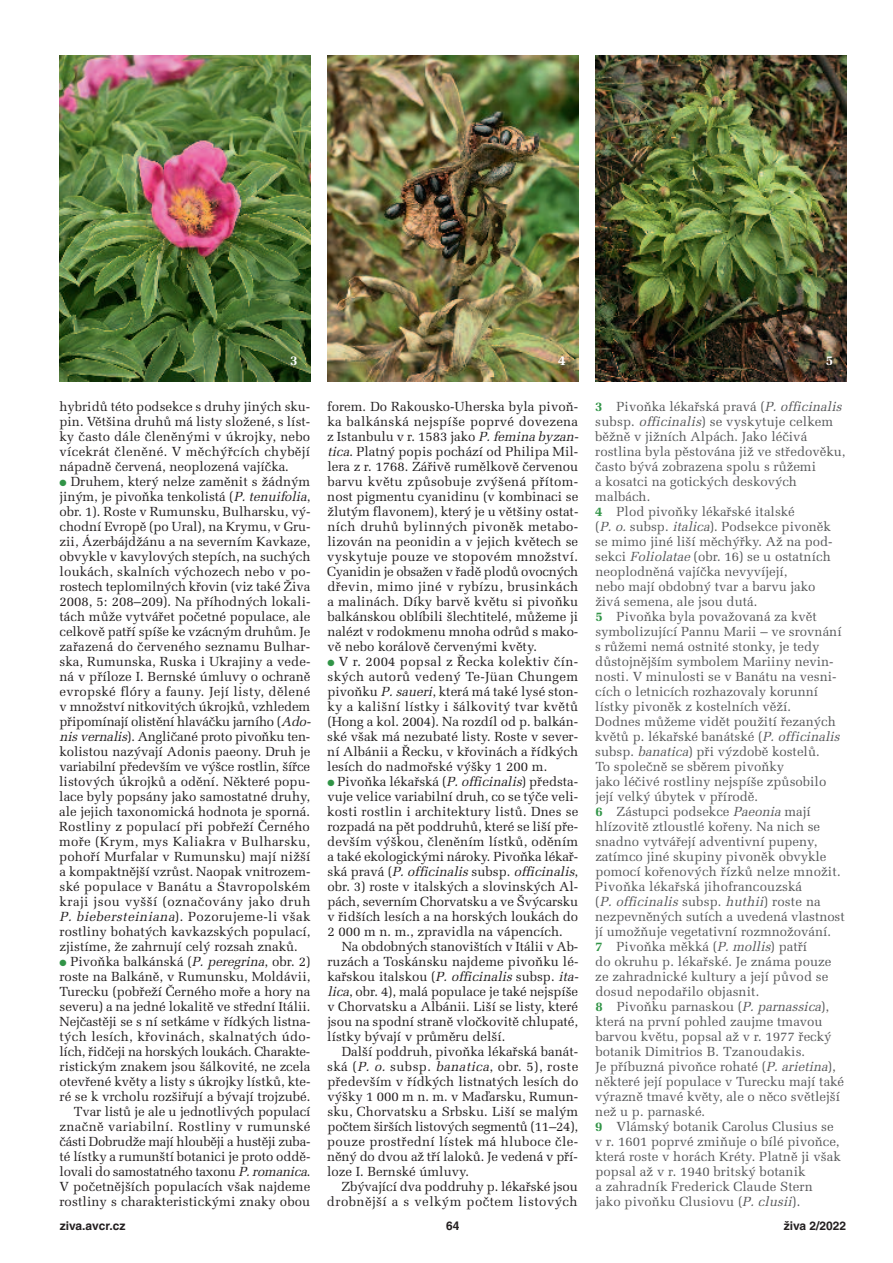
<style>
.page{position:relative;width:893px;height:1263px;background:#fff}
.page>*{position:absolute;margin:0;border:0;box-sizing:border-box;transform-origin:0 0}
.t1{font:700 13.5px "Melior CE";color:#fff}
.t2{font:13.2px/15px "Melior CE";color:#231f20;text-align:justify}
.t3{font:13.2px/15px "Melior CE";color:#57585a}
.t4{font:700 12px "Helvetica CE";color:#231f20}
.s1{color:#319447}
.s2{font-style:italic}
.s3{font-weight:700;color:#319447}
</style>
<div class="page">
<img style="left:60px;top:55px;width:250px;height:326px">
<img style="left:327px;top:55px;width:251px;height:326px">
<img style="left:595px;top:55px;width:251px;height:326px">
<p class="t1" style="left:290px;top:356px;width:9px">3</p>
<p class="t1" style="left:558px;top:356px;width:9px">4</p>
<p class="t1" style="left:826px;top:356px;width:9px">5</p>
<p class="t2" style="left:59px;top:401px;width:252px">hybridů této podsekce s druhy jiných sku&shy;pin. Většina druhů má listy složené, s líst&shy;ky často dále členěnými v úkrojky, nebo vícekrát členěné. V měchýřcích chybějí nápadně červená, neoplozená vajíčka.</p>
<p class="t2" style="left:59px;top:476px;width:255px;text-align:left"><span class="s1">●</span> Druhem, který nelze zaměnit s žádným jiným, je pivoňka tenkolistá (<span class="s2">P. tenuifolia</span>, obr. 1). Roste v Rumunsku, Bulharsku, vý - chodní Evropě (po Ural), na Krymu, v Gru&shy;zii, Ázerbájdžánu a na severním Kavkaze, obvykle v kavylových stepích, na suchých loukách, skalních výchozech nebo v po - rostech teplomilných křovin (viz také Živa 2008, 5: 208–209). Na příhodných lokali&shy;tách může vytvářet početné populace, ale celkově patří spíše ke vzácným druhům. Je zařazená do červeného seznamu Bulhar&shy;ska, Rumunska, Ruska i Ukrajiny a vede&shy;ná v příloze I. Bernské úmluvy o ochraně evropské flóry a fauny. Její listy, dělené v množství nitkovitých úkrojků, vzhledem připomínají olistění hlaváčku jarního (<span class="s2">Ado&shy;nis vernalis</span>). Angličané proto pivoňku ten&shy;kolistou nazývají Adonis paeony. Druh je variabilní především ve výšce rostlin, šířce listových úkrojků a odění. Některé popu&shy;lace byly popsány jako samostatné druhy, ale jejich taxonomická hodnota je sporná.<br>Rostliny z populací při pobřeží Černého moře (Krym, mys Kaliakra v Bulharsku, pohoří Murfalar v Rumunsku) mají nižší a kompaktnější vzrůst. Naopak vnitrozem&shy;ské populace v Banátu a Stavropolském kraji jsou vyšší (označovány jako druh <span class="s2">P. biebersteiniana</span>). Pozorujeme-li však rostliny bohatých kavkazských populací, zjistíme, že zahrnují celý rozsah znaků.</p>
<p class="t2" style="left:59px;top:956px;width:253px;text-align:right"><span class="s1">●</span> Pivoňka balkánská (<span class="s2">P. peregrina</span>, obr. 2) roste na Balkáně, v Rumunsku, Moldávii, Turecku (pobřeží Černého moře a hory na severu) a na jedné lokalitě ve střední Itálii.<br>Nejčastěji se s ní setkáme v řídkých listna&shy;tých lesích, křovinách, skalnatých údo&shy;lích, řidčeji na horských loukách. Charakte - ristickým znakem jsou šálkovité, ne zcela otevřené květy a listy s úkrojky lístků, kte&shy;ré se k vrcholu rozšiřují a bývají trojzubé.<br>Tvar listů je ale u jednotlivých populací značně variabilní. Rostliny v rumunské části Dobrudže mají hlouběji a hustěji zuba&shy;té lístky a rumunští botanici je proto oddě&shy;lovali do samostatného taxonu <span class="s2">P.romanica</span>.<br>V početnějších populacích však najdeme rostliny s charakteristickými znaky obou</p>
<p class="t2" style="left:327px;top:401px;width:255px;text-align:left">forem. Do Rakousko-Uherska byla pivoň&shy;ka balkánská nejspíše poprvé dovezena z Istanbulu v r. 1583 jako <span class="s2">P.femina byzan&shy;tica</span>. Platný popis pochází od Philipa Mil&shy;lera z r. 1768. Zářivě rumělkově červenou barvu květu způsobuje zvýšená přítom&shy;nost pigmentu cyanidinu (v kombinaci se žlutým flavonem), který je u většiny ostat&shy;ních druhů bylinných pivoněk metabo - lizován na peonidin a v jejich květech se vyskytuje pouze ve stopovém množství.<br>Cyanidin je obsažen v řadě plodů ovocných dřevin, mimo jiné v rybízu, brusinkách a malinách. Díky barvě květu si pivoňku balkánskou oblíbili šlechtitelé, můžeme ji nalézt v rodokmenu mnoha odrůd s mako&shy;vě nebo korálově červenými květy.</p>
<p class="t2" style="left:327px;top:656px;width:253px"><span class="s1">●</span> V r. 2004 popsal z Řecka kolektiv čín&shy;ských autorů vedený Te-Jüan Chungem pivoňku <span class="s2">P.saueri</span>, která má také lysé ston&shy;ky a kališní lístky i šálkovitý tvar květů (Hong a kol. 2004). Na rozdíl od p. balkán&shy;ské však má nezubaté listy. Roste v sever&shy;ní Albánii a Řecku, v křovinách a řídkých lesích do nadmořské výšky 1 200 m.</p>
<p class="t2" style="left:327px;top:776px;width:253px"><span class="s1">●</span> Pivoňka lékařská (<span class="s2">P.officinalis</span>) předsta&shy;vuje velice variabilní druh, co se týče veli&shy;kosti rostlin i architektury listů. Dnes se rozpadá na pět poddruhů, které se liší pře&shy;devším výškou, členěním lístků, oděním a také ekologickými nároky. Pivoňka lékař&shy;s k á p r a v á ( <span class="s2">P.officinalis</span> s u b s p . <span class="s2">officinalis</span>, obr. 3) roste v italských a slovinských Al - pách, severním Chorvatsku a ve Švýcarsku v řidších lesích a na horských loukách do 2 000 m n. m., zpravidla na vápencích.</p>
<p class="t2" style="left:327px;top:941px;width:255px;text-align:left;text-indent:15px">Na obdobných stanovištích v Itálii v Ab - ruzách a Toskánsku najdeme pivoňku lé - kařskou italskou (<span class="s2">P. officinalis</span>subsp. <span class="s2">ita&shy;lica</span>, obr. 4), malá populace je také nejspíše v Chorvatsku a Albánii. Liší se listy, které jsou na spodní straně vločkovitě chlupaté, lístky bývají v průměru delší.</p>
<p class="t2" style="left:327px;top:1046px;width:253px;text-indent:15px">Další poddruh, pivoňka lékařská banát&shy;ská (<span class="s2">P. o.</span> subsp. <span class="s2">banatica</span>, obr. 5), roste především v řídkých listnatých lesích do výšky 1 000 m n. m. v Maďarsku, Rumun&shy;sku, Chorvatsku a Srbsku. Liší se malým počtem širších listových segmentů (11–24), pouze prostřední lístek má hluboce čle&shy;něný do dvou až tří laloků. Je vedená v pří&shy;loze I. Bernské úmluvy.</p>
<p class="t2" style="left:327px;top:1181px;width:252px;text-align:right">Zbývající dva poddruhy p. lékařské jsou drobnější a s velkým počtem listových</p>
<p class="t3" style="left:595px;top:401px;width:252px"><span class="s3">3</span> Pivoňka lékařská pravá (<span class="s2">P. officinalis </span>subsp. <span class="s2">officinalis</span>) se vyskytuje celkem běžně v jižních Alpách. Jako léčivá rostlina byla pěstována již ve středověku, často bývá zobrazena spolu s růžemi<br>a kosatci na gotických deskových malbách.<br><span class="s3">4</span> Plod pivoňky lékařské italské<br>(<span class="s2">P. o.</span> subsp. <span class="s2">italica</span>). Podsekce pivoněk se mimo jiné liší měchýřky. Až na pod&shy;sekci <span class="s2">Foliolatae</span>(obr. 16) se u ostatních neoplodněná vajíčka nevyvíjejí,<br>nebo mají obdobný tvar a barvu jako<br>živá semena, ale jsou dutá.<br><span class="s3">5</span> Pivoňka byla považovaná za květ symbolizující Pannu Marii – ve srovnání s růžemi nemá ostnité stonky, je tedy důstojnějším symbolem Mariiny nevin&shy;nosti. V minulosti se v Banátu na vesni&shy;cích o letnicích rozhazovaly korunní lístky pivoněk z kostelních věží.<br>Dodnes můžeme vidět použití řezaných květů p. lékařské banátské (<span class="s2">P. officinalis </span>subsp. <span class="s2">banatica</span>) při výzdobě kostelů.<br>To společně se sběrem pivoňky<br>jako léčivé rostliny nejspíše způsobilo její velký úbytek v přírodě.<br><span class="s3">6</span> Zástupci podsekce <span class="s2">Paeonia</span>mají hlízovitě ztloustlé kořeny. Na nich se snadno vytvářejí adventivní pupeny, zatímco jiné skupiny pivoněk obvykle pomocí kořenových řízků nelze množit.<br>Pivoňka lékařská jihofrancouzská<br>( <span class="s2">P. officinalis</span> s u b s p . <span class="s2">huthii</span>) r o s t e n a nezpevněných sutích a uvedená vlastnost jí umožňuje vegetativní rozmnožování.<br><span class="s3">7</span> Pivoňka měkká (<span class="s2">P. mollis</span>) patří<br>do okruhu p. lékařské. Je známa pouze ze zahradnické kultury a její původ se dosud nepodařilo objasnit.<br><span class="s3">8</span> Pivoňku parnaskou (<span class="s2">P. parnassica</span>), která na první pohled zaujme tmavou barvou květu, popsal až v r. 1977 řecký botanik Dimitrios B. Tzanoudakis.<br>Je příbuzná pivoňce rohaté (<span class="s2">P. arietina</span>), některé její populace v Turecku mají také výrazně tmavé květy, ale o něco světlejší než u p. parnaské.<br><span class="s3">9</span> Vlámský botanik Carolus Clusius se<br>v r. 1601 poprvé zmiňuje o bílé pivoňce, která roste v horách Kréty. Platně ji však popsal až v r. 1940 britský botanik<br>a zahradník Frederick Claude Stern<br>jako pivoňku Clusiovu (<span class="s2">P. clusii</span>).</p>
<p class="t4" style="left:60px;top:1221px;width:67px">ziva.avcr.cz</p>
<p class="t4" style="left:446px;top:1221px;width:15px">64</p>
<p class="t4" style="left:784px;top:1221px;width:64px">živa 2/2022</p>
</div>
